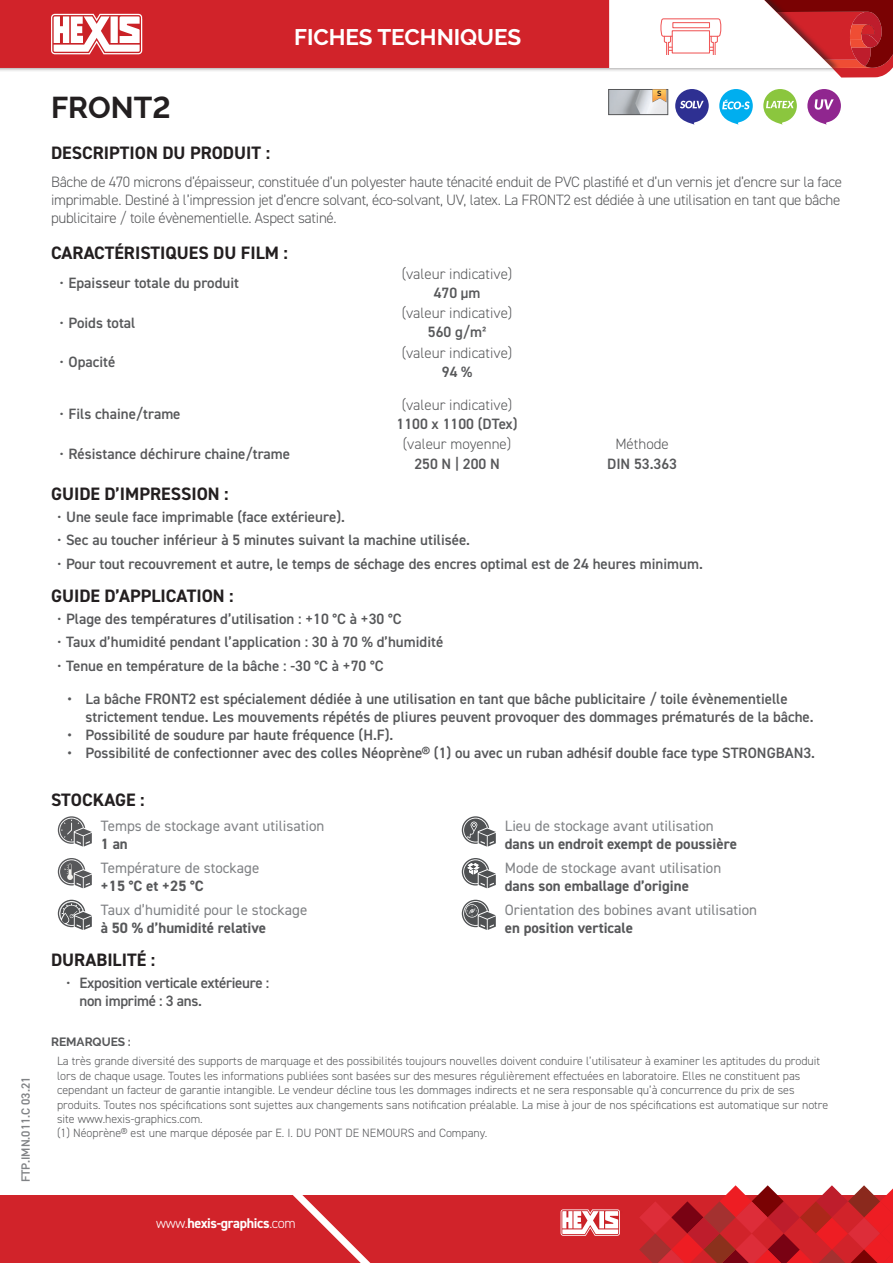
<style>
.page{position:relative;width:893px;height:1263px;background:#fff}
.page>*{position:absolute;margin:0;border:0;box-sizing:border-box;transform-origin:0 0}
.t1{font:700 30px "Raleway";color:#231f20}
.t2{font:700 22.5px "Raleway";color:#fff}
.t3{font:700 18px "DIN2014";color:#231f20}
.t4{font:600 15px/18px "DIN2014";color:#57585a}
.t5{font:300 15px/18px "DIN2014";color:#57585a;text-align:justify}
.t6{font:15px "DIN2014";color:#808285}
.t7{font:700 15px "DIN2014";color:#57585a}
.t8{font:600 15px/18px "DIN2014";letter-spacing:-.02em;color:#57585a}
.t9{font:700 14.1px "DIN2014";letter-spacing:-.025em;color:#fff}
.t10{font:300 12px/14.4px "DIN2014";color:#57585a}
.t11{font:600 12px "DIN2014";color:#808285}
.t12{font:700 12px "Raleway";color:#57585a}
.t13{font:700 7.65px "DIN2014";color:#231f20}
.s1{font-weight:400}
.s2{font-weight:300}
</style>
<div class="page">
<div style="left:0;top:0;width:841px;height:73px;background:#231f20;opacity:.6"></div>
<div style="left:0;top:0;width:609px;height:68px;background:#d1232a"></div>
<div style="left:0;top:1195px;width:893px;height:68px;background:#d1232a"></div>
<svg style="left:293px;top:1195px;width:78px;height:68px"></svg>
<svg style="left:51px;top:14px;width:95px;height:40px"></svg>
<svg style="left:561px;top:1209px;width:59px;height:27px;background:#edb6b8"></svg>
<svg style="left:639px;top:1185px;width:254px;height:78px"></svg>
<svg style="left:609px;top:0;width:284px;height:78px"></svg>
<img style="left:610px;top:91px;width:56px;height:22px">
<div style="left:608px;top:89px;width:60px;height:26px;border:1px solid #57585a"></div>
<svg style="left:653px;top:89px;width:13px;height:13px"></svg>
<svg style="left:675px;top:89px;width:34px;height:36px"></svg>
<svg style="left:719px;top:89px;width:34px;height:36px"></svg>
<svg style="left:763px;top:89px;width:34px;height:36px"></svg>
<svg style="left:807px;top:89px;width:34px;height:36px"></svg>
<svg style="left:58px;top:816px;width:34px;height:30px"></svg>
<svg style="left:58px;top:858px;width:34px;height:30px"></svg>
<svg style="left:58px;top:900px;width:34px;height:30px"></svg>
<svg style="left:462px;top:816px;width:34px;height:30px"></svg>
<svg style="left:462px;top:858px;width:34px;height:30px"></svg>
<svg style="left:462px;top:900px;width:34px;height:30px"></svg>
<p class="t11" style="left:18px;top:1182px;width:107px;rotate:-90deg">FTP.IMN.011.C 03.21</p>
<h1 class="t1" style="left:51px;top:90px;width:121px">FRONT2</h1>
<h2 class="t2" style="left:294px;top:24px;width:229px">FICHES TECHNIQUES</h2>
<p class="t13" style="left:657px;top:89px;width:6px">S</p>
<p class="t3" style="left:51px;top:140px;width:221px">DESCRIPTION DU PRODUIT :</p>
<p class="t5" style="left:51px;top:173px;width:792px">Bâche de 470 microns d’épaisseur, constituée d’un polyester haute ténacité enduit de PVC plastifié et d’un vernis jet d’encre sur la face imprimable. Destiné à l’impression jet d’encre solvant, éco-solvant, UV, latex. La FRONT2 est dédiée à une utilisation en tant que bâche publicitaire / toile évènementielle. Aspect satiné.</p>
<p class="t3" style="left:51px;top:240px;width:238px">CARACTÉRISTIQUES DU FILM :</p>
<p class="t4" style="left:60px;top:274px;width:181px"><span class="s1">•</span> Epaisseur totale du produit</p>
<p class="t5" style="left:402px;top:265px;width:112px">(valeur indicative)</p>
<p class="t4" style="left:434px;top:283px;width:48px">470 µm</p>
<p class="t4" style="left:60px;top:313px;width:77px"><span class="s1">•</span> Poids total</p>
<p class="t4" style="left:60px;top:353px;width:57px"><span class="s1">•</span> Opacité</p>
<p class="t4" style="left:60px;top:405px;width:123px"><span class="s1">•</span> Fils chaine/trame</p>
<p class="t4" style="left:60px;top:444px;width:232px"><span class="s1">•</span> Résistance déchirure chaine/trame</p>
<p class="t5" style="left:402px;top:304px;width:112px">(valeur indicative)</p>
<p class="t4" style="left:428px;top:323px;width:60px">560 g/m²</p>
<p class="t5" style="left:402px;top:344px;width:112px">(valeur indicative)</p>
<p class="t4" style="left:442px;top:362px;width:32px">94 %</p>
<p class="t5" style="left:402px;top:396px;width:112px">(valeur indicative)</p>
<p class="t4" style="left:397px;top:415px;width:123px">1100 x 1100 (DTex)</p>
<p class="t5" style="left:403px;top:435px;width:110px">(valeur moyenne)</p>
<p class="t4" style="left:414px;top:454px;width:87px">250 N | 200 N</p>
<p class="t5" style="left:615px;top:435px;width:55px">Méthode</p>
<p class="t4" style="left:607px;top:454px;width:72px">DIN 53.363</p>
<p class="t3" style="left:51px;top:481px;width:179px">GUIDE D’IMPRESSION :</p>
<p class="t4" style="left:57px;top:507px;width:289px"><span class="s1">•</span> Une seule face imprimable (face extérieure).</p>
<p class="t4" style="left:57px;top:531px;width:415px"><span class="s1">•</span> Sec au toucher inférieur à 5 minutes suivant la machine utilisée.</p>
<p class="t4" style="left:57px;top:554px;width:647px"><span class="s1">•</span> Pour tout recouvrement et autre, le temps de séchage des encres optimal est de 24 heures minimum.</p>
<p class="t3" style="left:51px;top:583px;width:184px">GUIDE D’APPLICATION :</p>
<p class="t4" style="left:57px;top:609px;width:346px"><span class="s1">•</span> Plage des températures d’utilisation : +10 °C à +30 °C</p>
<p class="t4" style="left:57px;top:633px;width:388px"><span class="s1">•</span> Taux d’humidité pendant l’application : 30 à 70 % d’humidité</p>
<p class="t4" style="left:57px;top:656px;width:328px"><span class="s1">•</span> Tenue en température de la bâche : -30 °C à +70 °C</p>
<p class="t4" style="left:86px;top:689px;width:730px;text-indent:-18px">• La bâche FRONT2 est spécialement dédiée à une utilisation en tant que bâche publicitaire / toile évènementielle strictement tendue. Les mouvements répétés de pliures peuvent provoquer des dommages prématurés de la bâche.</p>
<p class="t4" style="left:68px;top:725px;width:327px">• Possibilité de soudure par haute fréquence (H.F).</p>
<p class="t4" style="left:68px;top:743px;width:749px">• Possibilité de confectionner avec des colles Néoprène® (1) ou avec un ruban adhésif double face type STRONGBAN3.</p>
<p class="t3" style="left:51px;top:788px;width:95px">STOCKAGE :</p>
<p class="t6" style="left:101px;top:817px;width:225px">Temps de stockage avant utilisation</p>
<p class="t7" style="left:101px;top:834px;width:29px">1 an</p>
<p class="t6" style="left:101px;top:859px;width:160px">Température de stockage</p>
<p class="t7" style="left:101px;top:876px;width:104px">+15 °C et +25 °C</p>
<p class="t6" style="left:101px;top:900px;width:208px">Taux d’humidité pour le stockage</p>
<p class="t7" style="left:101px;top:918px;width:167px">à 50 % d’humidité relative</p>
<p class="t6" style="left:505px;top:817px;width:210px">Lieu de stockage avant utilisation</p>
<p class="t7" style="left:505px;top:834px;width:234px">dans un endroit exempt de poussière</p>
<p class="t6" style="left:505px;top:859px;width:218px">Mode de stockage avant utilisation</p>
<p class="t7" style="left:505px;top:876px;width:186px">dans son emballage d’origine</p>
<p class="t6" style="left:505px;top:900px;width:254px">Orientation des bobines avant utilisation</p>
<p class="t7" style="left:505px;top:918px;width:130px">en position verticale</p>
<p class="t3" style="left:51px;top:947px;width:106px">DURABILITÉ :</p>
<p class="t8" style="left:80px;top:973px;width:191px;text-indent:-13px"><span class="s1">•</span> Exposition verticale extérieure : non imprimé : 3 ans.</p>
<p class="t12" style="left:51px;top:1035px;width:81px">REMARQUES :</p>
<p class="t10" style="left:57px;top:1054px;width:773px">La très grande diversité des supports de marquage et des possibilités toujours nouvelles doivent conduire l’utilisateur à examiner les aptitudes du produit lors de chaque usage. Toutes les informations publiées sont basées sur des mesures régulièrement effectuées en laboratoire. Elles ne constituent pas cependant un facteur de garantie intangible. Le vendeur décline tous les dommages indirects et ne sera responsable qu’à concurrence du prix de ses produits. Toutes nos spécifications sont sujettes aux changements sans notification préalable. La mise à jour de nos spécifications est automatique sur notre site www.hexis-graphics.com.<br>(1) Néoprène® est une marque déposée par E. I. DU PONT DE NEMOURS and Company.</p>
<p class="t9" style="left:156px;top:1214px;width:141px"><span class="s2">www.</span>hexis-graphics<span class="s2">.com</span></p>
</div>
